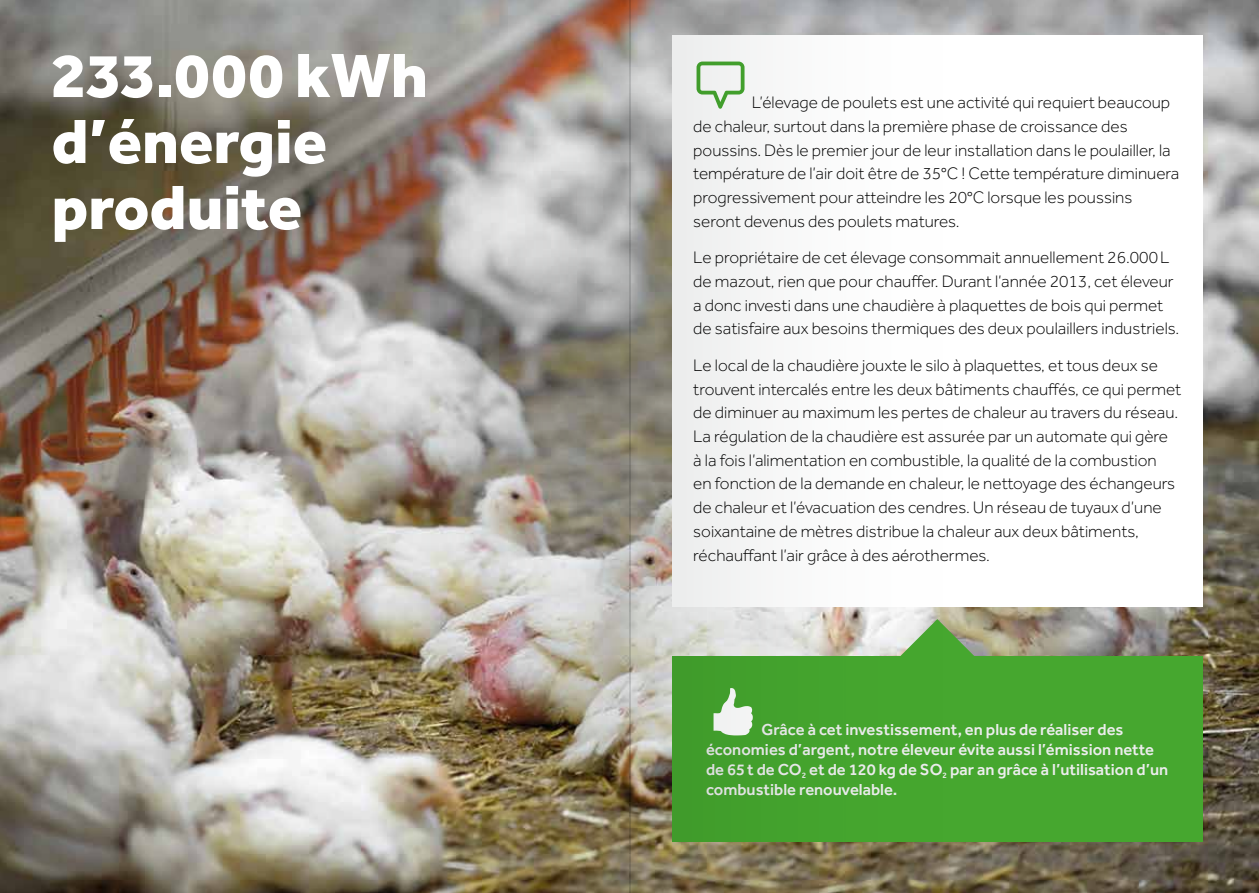
<style>
.page{position:relative;width:1259px;height:893px;background:#fff}
.page>*{position:absolute;margin:0;border:0;box-sizing:border-box;transform-origin:0 0}
.t1{font:800 64.5px/66px "Effra";color:#fff}
.t2{font:300 17.25px/23.7px "Effra";color:#000}
.t3{font:500 16.5px/20px "Effra";color:#eceded}
</style>
<div class="page">
<img style="left:0;top:0;width:1259px;height:893px">
<div style="left:672px;top:35px;width:530px;height:571px;background:#fff"></div>
<div style="left:672px;top:657px;width:530px;height:185px;background:#46a72f"></div>
<svg style="left:961px;top:619px;width:26px;height:38px"></svg>
<img style="left:381px;top:0;width:248px;height:893px">
<svg style="left:629px;top:0;width:332px;height:893px"></svg>
<hr style="left:630px;top:0;width:1px;height:893px;background:#d1d2d4">
<div style="left:696px;top:62px;width:48px;height:47px;background:#f1f1f1"></div>
<svg style="left:713px;top:688px;width:40px;height:47px"></svg>
<h1 class="t1" style="left:52px;top:41px;width:378px">233.000 kWh d’énergie produite</h1>
<p class="t2" style="left:693px;top:91px;width:487px;text-indent:59px">L’élevage de poulets est une activité qui requiert beaucoup de chaleur, surtout dans la première phase de croissance des poussins. Dès le premier jour de leur installation dans le poulailler, la température de l’air doit être de 35°C ! Cette température diminuera progressivement pour atteindre les 20°C lorsque les poussins seront devenus des poulets matures.</p>
<p class="t2" style="left:693px;top:246px;width:487px">Le propriétaire de cet élevage consommait annuellement 26.000L de mazout, rien que pour chauffer. Durant l’année 2013, cet éleveur a donc investi dans une chaudière à plaquettes de bois qui permet de satisfaire aux besoins thermiques des deux poulaillers industriels.</p>
<p class="t2" style="left:693px;top:353px;width:489px">Le local de la chaudière jouxte le silo à plaquettes, et tous deux se trouvent intercalés entre les deux bâtiments chauffés, ce qui permet de diminuer au maximum les pertes de chaleur au travers du réseau.<br>La régulation de la chaudière est assurée par un automate qui gère<br>à la fois l’alimentation en combustible, la qualité de la combustion<br>en fonction de la demande en chaleur, le nettoyage des échangeurs de chaleur et l’évacuation des cendres. Un réseau de tuyaux d’une soixantaine de mètres distribue la chaleur aux deux bâtiments, réchauffant l’air grâce à des aérothermes.</p>
<p class="t3" style="left:706px;top:719px;width:464px;text-indent:56px">Grâce à cet investissement, en plus de réaliser des économies d’argent, notre éleveur évite aussi l’émission nette de 65t de CO<sub>2</sub> et de 120 kg de SO<sub>2</sub> par an grâce à l’utilisation d’un combustible renouvelable.</p>
</div>
